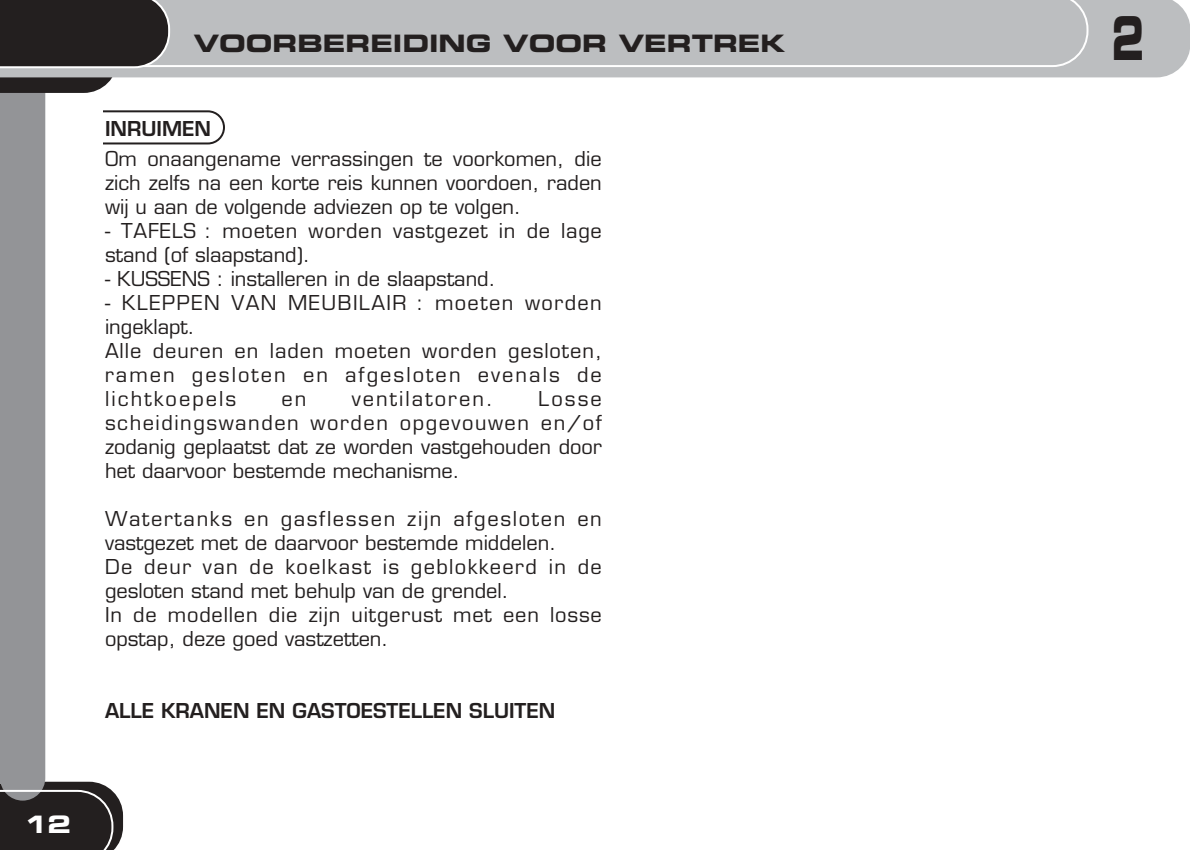
<style>
.page{position:relative;width:1190px;height:850px;background:#fff}
.page>*{position:absolute;margin:0;border:0;box-sizing:border-box;transform-origin:0 0}
.t1{font:60px "Eurostile Bold Extended Two";color:#231f1f;scale:.55 1}
.t2{font:24px "Eurostile Bold Extended Two";color:#231f1f}
.t3{font:24px "Eurostile Bold Extended Two";color:#fff}
.t4{font:20px/24px "Eurostile";letter-spacing:.035em;color:#231f1f;text-align:justify}
.t5{font:20px/24px "Eurostile";letter-spacing:.07em;color:#231f1f}
.t6{font:600 20px "Eurostile";color:#231f1f}
.t7{font:20px "Eurostile";color:#231f1f}
.t8{font:20px "Eurostile";letter-spacing:.105em;color:#231f1f}
</style>
<div class="page">
<div style="left:0;top:0;width:45px;height:801px;background:#939497;border-radius:23px"></div>
<div style="left:170px;top:0;width:1020px;height:77px;background:#bcbec0"></div>
<div style="left:170px;top:0;width:918px;height:67px;background:#bcbec0"></div>
<svg style="left:0;top:0;width:170px;height:93px"></svg>
<svg style="left:0;top:782px;width:123px;height:68px"></svg>
<svg style="left:103px;top:110px;width:122px;height:34px"></svg>
<p class="t2" style="left:194px;top:35px;width:593px">VOORBEREIDING VOOR VERTREK</p>
<p class="t6" style="left:105px;top:121px;width:108px">INRUIMEN</p>
<p class="t4" style="left:105px;top:149px;width:498px">Om onaangename verrassingen te voorkomen, die zich zelfs na een korte reis kunnen voordoen, raden wij u aan de volgende adviezen op te volgen.</p>
<p class="t4" style="left:105px;top:221px;width:498px">- TAFELS : moeten worden vastgezet in de lage stand (of slaapstand).</p>
<p class="t7" style="left:105px;top:271px;width:392px">- KUSSENS : installeren in de slaapstand.</p>
<p class="t5" style="left:105px;top:293px;width:498px">- KLEPPEN VAN MEUBILAIR : moeten worden ingeklapt.<br>Alle deuren en laden moeten worden gesloten, ramen gesloten en afgesloten evenals de lichtkoepels</p>
<p class="t4" style="left:105px;top:389px;width:498px;text-indent:433px">Losse scheidingswanden worden opgevouwen en/of zodanig geplaatst dat ze worden vastgehouden door het daarvoor bestemde mechanisme.</p>
<p class="t4" style="left:105px;top:509px;width:498px;text-align:left">Watertanks en gasflessen zijn afgesloten en vastgezet met de daarvoor bestemde middelen.<br>De deur van de koelkast is geblokkeerd in de gesloten stand met behulp van de grendel.<br>In de modellen die zijn uitgerust met een losse opstap, deze goed vastzetten.</p>
<p class="t4" style="left:282px;top:389px;width:26px">en</p>
<p class="t8" style="left:352px;top:391px;width:143px">ventilatoren.</p>
<p class="t6" style="left:105px;top:703px;width:452px">ALLE KRANEN EN GASTOESTELLEN SLUITEN</p>
<p class="t3" style="left:24px;top:816px;width:49px">12</p>
<h1 class="t1" style="left:1112px;top:17px;width:61px">2</h1>
</div>
